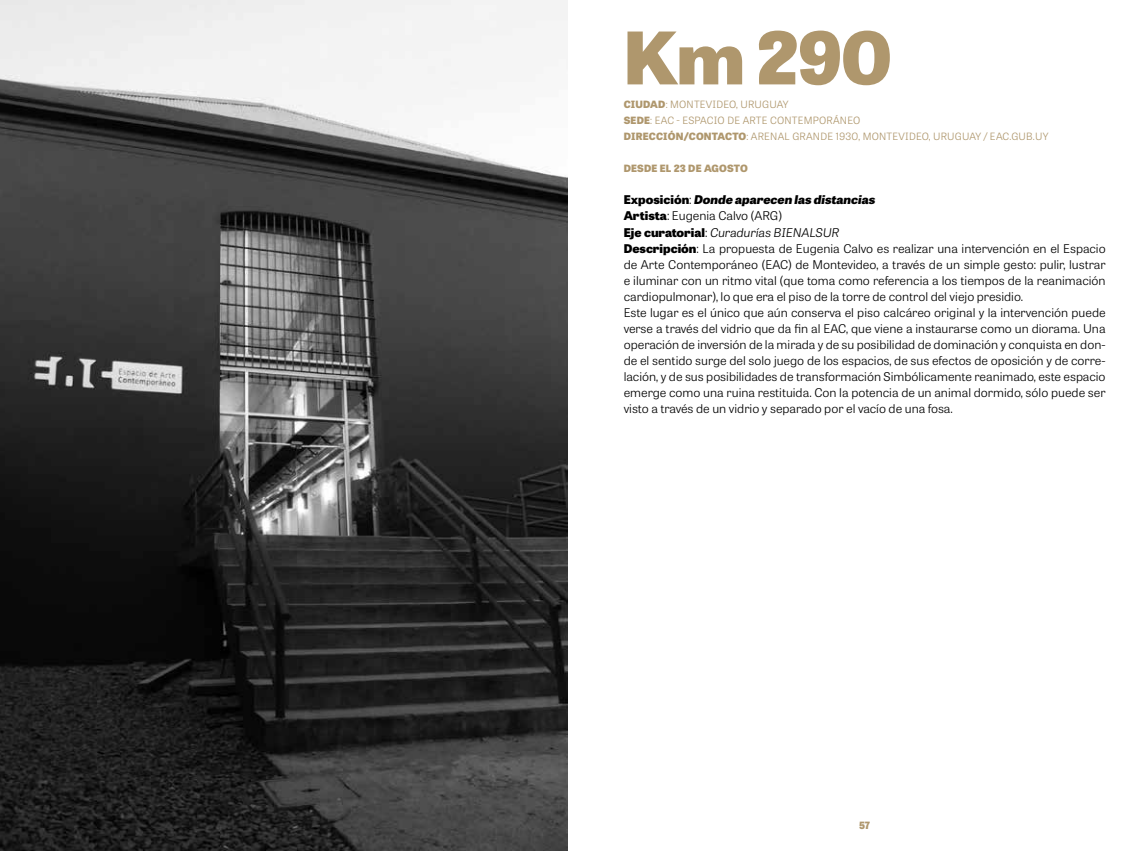
<style>
.page{position:relative;width:1134px;height:851px;background:#fff}
.page>*{position:absolute;margin:0;border:0;box-sizing:border-box;transform-origin:0 0}
.t1{font:800 72px "Tablet Gothic Wide";color:#af976d}
.t2{font:300 12px/16px "Tablet Gothic Wide";color:#000}
.t3{font:300 10px/16px "Tablet Gothic Wide";letter-spacing:.02em;color:#af976d}
.t4{font:800 10px "Tablet Gothic Wide";letter-spacing:.02em;color:#af976d}
.s1{font-weight:800}
.s2{font-weight:800;font-style:italic}
.s3{font-style:italic}
</style>
<div class="page">
<img style="left:0;top:0;width:567px;height:850px">
<h1 class="t1" style="left:624px;top:4px;width:270px">Km 290</h1>
<p class="t3" style="left:624px;top:96px;width:426px"><span class="s1">CIUDAD</span>: MONTEVIDEO, URUGUAY<br><span class="s1">SEDE</span>: EAC - ESPACIO DE ARTE CONTEMPORÁNEO<br><span class="s1">DIRECCIÓN/CONTACTO</span>: ARENAL GRANDE 1930, MONTEVIDEO, URUGUAY / EAC.GUB.UY</p>
<p class="t4" style="left:624px;top:161px;width:126px">DESDE EL 23 DE AGOSTO</p>
<p class="t2" style="left:624px;top:191px;width:483px"><span class="s1">Exposición</span>: <span class="s2">Donde aparecen las distancias<br></span><span class="s1">Artista</span>: Eugenia Calvo (ARG)<br><span class="s1">Eje curatorial</span>: <span class="s3">Curadurías BIENALSUR<br></span><span class="s1">Descripción</span>: La propuesta de Eugenia Calvo es realizar una intervención en el Espacio de Arte Contemporáneo (EAC) de Montevideo, a través de un simple gesto: pulir, lustrar e iluminar con un ritmo vital (que toma como referencia a los tiempos de la reanimación cardiopulmonar), lo que era el piso de la torre de control del viejo presidio.<br>Este lugar es el único que aún conserva el piso calcáreo original y la intervención puede verse a través del vidrio que da fin al EAC, que viene a instaurarse como un diorama. Una operación de inversión de la mirada y de su posibilidad de dominación y conquista en don&shy;de el sentido surge del solo juego de los espacios, de sus efectos de oposición y de corre&shy;lación, y de sus posibilidades de transformación Simbólicamente reanimado, este espacio emerge como una ruina restituida. Con la potencia de un animal dormido, sólo puede ser visto a través de un vidrio y separado por el vacío de una fosa.</p>
<p class="t4" style="left:859px;top:817px;width:12px">57</p>
</div>
